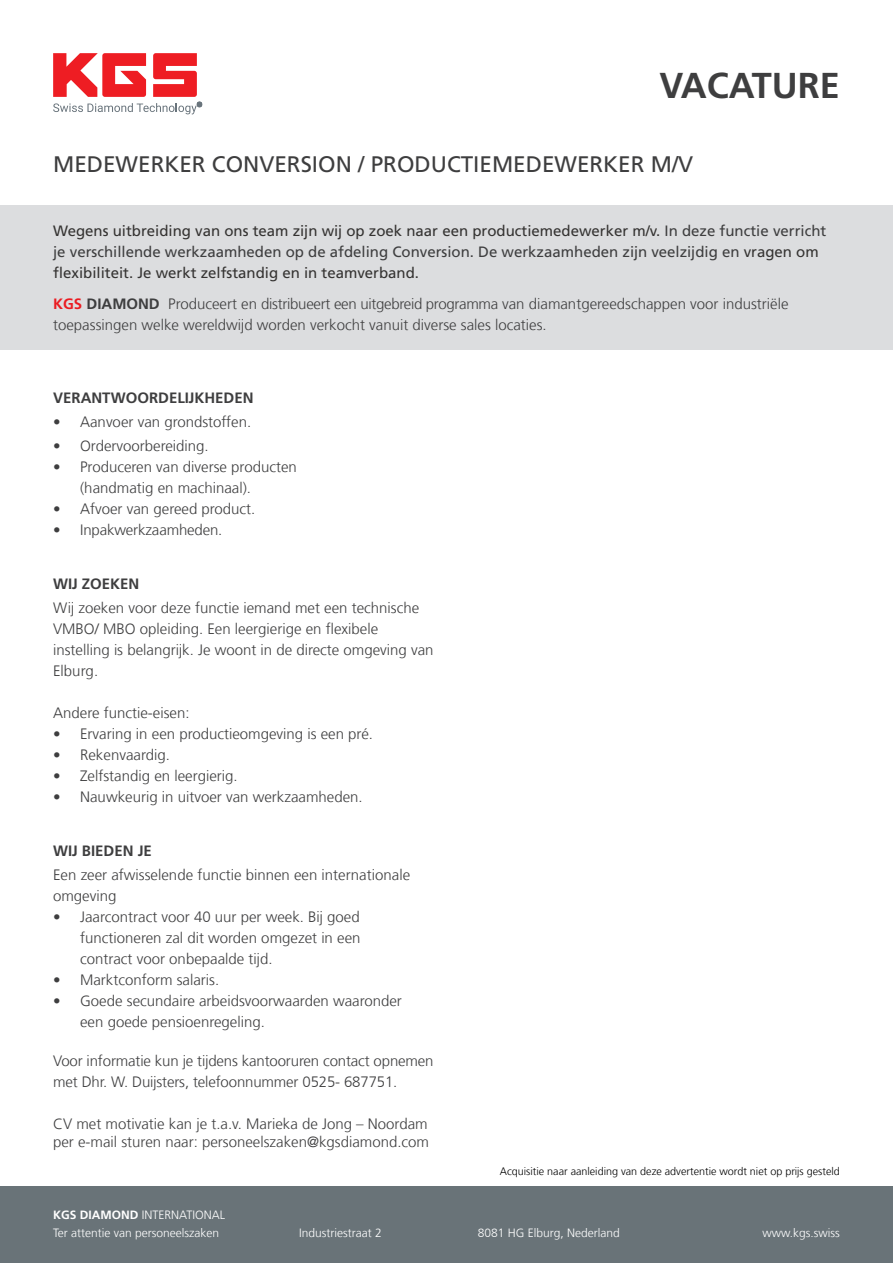
<style>
.page{position:relative;width:893px;height:1263px;background:#fff}
.page>*{position:absolute;margin:0;border:0;box-sizing:border-box;transform-origin:0 0}
.t1{font:700 36px "Frutiger LT Com";color:#3e3e3f}
.t2{font:22.5px "Frutiger LT Com";color:#3e3e3f}
.t3{font:300 15px/21px "Frutiger LT Com";color:#3e3e3f}
.t4{font:15px/21px "Frutiger LT Com";color:#353332}
.t5{font:700 15px "Frutiger LT Com";color:#3e3e3f}
.t6{font:300 12px "Frutiger LT Com";color:#fff}
.t7{font:300 10.8px "Frutiger LT Com";color:#000}
.s1{color:#3e3e3f}
.s2{color:#eb1c22}
.s3{font-weight:700}
</style>
<div class="page">
<div style="left:0;top:205px;width:893px;height:144px;background:#dcdddf"></div>
<div style="left:0;top:1186px;width:893px;height:77px;background:#697378"></div>
<svg style="left:53px;top:53px;width:149px;height:61px"></svg>
<p class="t1" style="left:659px;top:64px;width:182px">VACATURE</p>
<p class="t2" style="left:53px;top:151px;width:642px">MEDEWERKER CONVERSION / PRODUCTIEMEDEWERKER M V/</p>
<p class="t4" style="left:53px;top:220px;width:775px">Wegens uitbreiding van ons team zijn wij op zoek naar een productiemedewerker m <span class="s1">I n</span>.v/ <span class="s1">deze functie verricht je verschillende werkzaamheden op de afdeling Conversion. De werkzaamheden zijn veelzijdig en</span> vragen om flexibiliteit. Je werkt zelfstandig en in teamverband.</p>
<p class="t3" style="left:168px;top:293px;width:622px">Produceert en distribueert een uitgebreid programma van diamantgereedschappen voor industriële</p>
<p class="t5" style="left:53px;top:295px;width:108px"><span class="s2">KGS</span> DIAMOND</p>
<p class="t3" style="left:53px;top:314px;width:495px">toepassingen welke wereldwijd worden verkocht vanuit diverse sales locaties.</p>
<p class="t5" style="left:53px;top:389px;width:202px">VERANTWOORDELIJKHEDEN</p>
<p class="t3" style="left:80px;top:411px;width:173px">Aanvoer van grondstoffen.</p>
<p class="t3" style="left:53px;top:411px;width:9px">•</p>
<p class="t3" style="left:53px;top:435px;width:9px">•</p>
<p class="t3" style="left:80px;top:435px;width:130px">Ordervoorbereiding.</p>
<p class="t3" style="left:53px;top:456px;width:9px">•</p>
<p class="t3" style="left:80px;top:456px;width:218px">Produceren van diverse producten</p>
<p class="t3" style="left:53px;top:498px;width:9px">•</p>
<p class="t3" style="left:80px;top:477px;width:172px">(handmatig en machinaal .(</p>
<p class="t3" style="left:80px;top:498px;width:177px">Afvoer van gereed product.</p>
<p class="t3" style="left:53px;top:519px;width:9px">•</p>
<p class="t3" style="left:80px;top:519px;width:144px">Inpakwerkzaamheden.</p>
<p class="t5" style="left:53px;top:575px;width:88px">WIJ ZOEKEN</p>
<p class="t3" style="left:53px;top:597px;width:368px">Wij zoeken voor deze functie iemand met een technische<br>VMBO/ MBO opleiding. Een leergierige en flexibele</p>
<p class="t3" style="left:53px;top:639px;width:382px">instelling is belangrijk. Je woont in de directe omgeving van<br>Elburg.</p>
<p class="t3" style="left:53px;top:702px;width:138px">Andere functie-eisen:</p>
<p class="t3" style="left:80px;top:723px;width:294px">Ervaring in een productieomgeving is een pré.</p>
<p class="t3" style="left:53px;top:723px;width:9px">•</p>
<p class="t3" style="left:53px;top:744px;width:9px">•</p>
<p class="t3" style="left:80px;top:744px;width:91px">Rekenvaardig.</p>
<p class="t3" style="left:53px;top:765px;width:9px">•</p>
<p class="t3" style="left:80px;top:765px;width:159px">Zelfstandig en leergierig.</p>
<p class="t3" style="left:53px;top:786px;width:9px">•</p>
<p class="t3" style="left:80px;top:786px;width:284px">Nauwkeurig in uitvoer van werkzaamheden.</p>
<p class="t5" style="left:53px;top:842px;width:100px">WIJ BIEDEN JE</p>
<p class="t3" style="left:53px;top:864px;width:358px">Een zeer afwisselende functie binnen een internationale omgeving</p>
<p class="t3" style="left:80px;top:906px;width:281px">Jaarcontract voor 40 uur per week. Bij goed</p>
<p class="t3" style="left:53px;top:906px;width:9px">•</p>
<p class="t3" style="left:53px;top:969px;width:9px">•</p>
<p class="t3" style="left:53px;top:990px;width:9px">•</p>
<p class="t3" style="left:80px;top:927px;width:282px">functioneren zal dit worden omgezet in een contract voor onbepaalde tijd.</p>
<p class="t3" style="left:80px;top:969px;width:141px">Marktconform salaris.</p>
<p class="t3" style="left:80px;top:990px;width:323px">Goede secundaire arbeidsvoorwaarden waaronder</p>
<p class="t3" style="left:80px;top:1011px;width:186px">een goede pensioenregeling.</p>
<p class="t3" style="left:53px;top:1050px;width:382px">Voor informatie kun je tijdens kantooruren contact opnemen met Dhr W. . Duijsters, telefoonnummer 0525- 687751.</p>
<p class="t3" style="left:53px;top:1115px;width:377px;line-height:18px">CV met motivatie kan je .v.a.t Marieka de Jong – Noordam per -e mail sturen naar: personeelszaken@kgsdiamond.com</p>
<p class="t6" style="left:53px;top:1208px;width:173px"><span class="s3">KGS DIAMOND</span> INTERNATIONAL</p>
<p class="t6" style="left:53px;top:1226px;width:168px">Ter attentie van personeelszaken</p>
<p class="t6" style="left:299px;top:1226px;width:84px">Industriestraat 2</p>
<p class="t7" style="left:500px;top:1165px;width:341px">Acquisitie naar aanleiding van deze advertentie wordt niet op prijs gesteld</p>
<p class="t6" style="left:478px;top:1226px;width:144px">8081 HG Elburg, Nederland</p>
<p class="t6" style="left:762px;top:1226px;width:79px">www.kgs.swiss</p>
</div>
